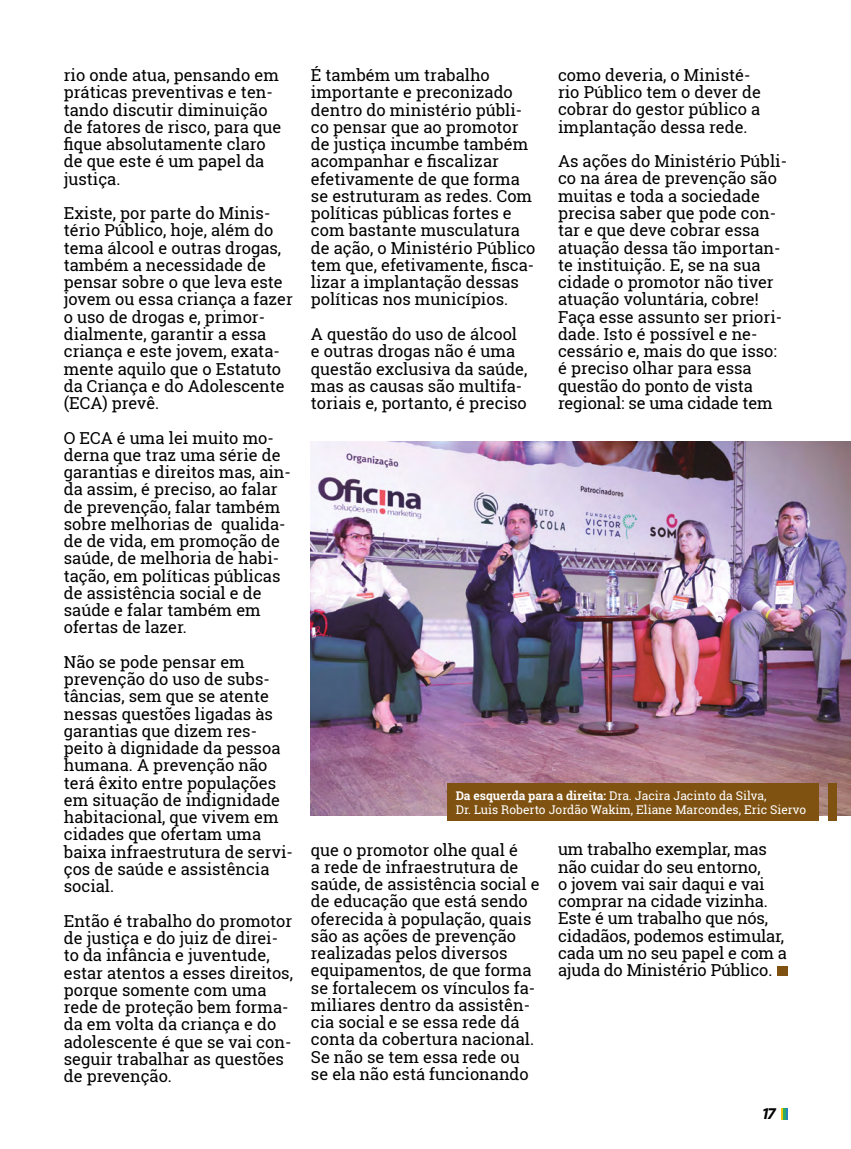
<style>
.page{position:relative;width:851px;height:1149px;background:#fff}
.page>*{position:absolute;margin:0;border:0;box-sizing:border-box;transform-origin:0 0}
.t1{font:16.5px/17.2px "Roboto Slab";color:#000}
.t2{font:italic 700 16.5px "Myriad Pro";color:#000}
.t3{font:12px/14.4px "Roboto Slab";color:#fff}
.s1{font-weight:700}
</style>
<div class="page">
<svg style="left:781px;top:1108px;width:6px;height:10px"></svg>
<img style="left:311px;top:441px;width:539px;height:374px">
<div style="left:777px;top:966px;width:10px;height:9px;background:#7f5212"></div>
<div style="left:447px;top:782px;width:372px;height:38px;background:#7f5212"></div>
<div style="left:828px;top:782px;width:8px;height:38px;background:#7f5212"></div>
<p class="t1" style="left:64px;top:66px;width:219px">rio onde atua, pensando em práticas preventivas e ten&shy;tando discutir diminuição de fatores de risco, para que fique absolutamente claro de que este é um papel da justiça.</p>
<p class="t1" style="left:64px;top:204px;width:230px">Existe, por parte do Minis&shy;tério Público, hoje, além do tema álcool e outras drogas, também a necessidade de pensar sobre o que leva este jovem ou essa criança a fazer o uso de drogas e, primor&shy;dialmente, garantir a essa criança e este jovem, exata&shy;mente aquilo que o Estatuto da Criança e do Adolescente (ECA) prevê.</p>
<p class="t1" style="left:64px;top:428px;width:228px">O ECA é uma lei muito mo&shy;derna que traz uma série de garantias e direitos mas, ain&shy;da assim, é preciso, ao falar de prevenção, falar também sobre melhorias de qualida&shy;de de vida, em promoção de saúde, de melhoria de habi&shy;tação, em políticas públicas de assistência social e de saúde e falar também em ofertas de lazer.</p>
<p class="t1" style="left:64px;top:653px;width:230px">Não se pode pensar em prevenção do uso de subs&shy;tâncias, sem que se atente nessas questões ligadas às garantias que dizem res&shy;peito à dignidade da pessoa humana. A prevenção não terá êxito entre populações em situação de indignidade habitacional, que vivem em cidades que ofertam uma baixa infraestrutura de servi&shy;ços de saúde e assistência social.</p>
<p class="t1" style="left:64px;top:911px;width:230px">Então é trabalho do promotor de justiça e do juiz de direi&shy;to da infância e juventude, estar atentos a esses direitos, porque somente com uma rede de proteção bem forma&shy;da em volta da criança e do adolescente é que se vai con&shy;seguir trabalhar as questões de prevenção.</p>
<p class="t1" style="left:311px;top:66px;width:226px">É também um trabalho importante e preconizado dentro do ministério públi&shy;co pensar que ao promotor de justiça incumbe também acompanhar e fiscalizar efetivamente de que forma se estruturam as redes. Com políticas públicas fortes e com bastante musculatura de ação, o Ministério Público tem que, efetivamente, fisca&shy;lizar a implantação dessas políticas nos municípios.</p>
<p class="t1" style="left:311px;top:325px;width:218px">A questão do uso de álcool e outras drogas não é uma questão exclusiva da saúde, mas as causas são multifa&shy;toriais e, portanto, é preciso</p>
<p class="t1" style="left:558px;top:66px;width:204px">como deveria, o Ministé&shy;rio Público tem o dever de cobrar do gestor público a implantação dessa rede.</p>
<p class="t1" style="left:558px;top:152px;width:230px">As ações do Ministério Públi&shy;co na área de prevenção são muitas e toda a sociedade precisa saber que pode con&shy;tar e que deve cobrar essa atuação dessa tão importan&shy;te instituição. E, se na sua cidade o promotor não tiver atuação voluntária, cobre!<br>Faça esse assunto ser priori&shy;dade. Isto é possível e ne&shy;cessário e, mais do que isso: é preciso olhar para essa questão do ponto de vista regional: se uma cidade tem</p>
<p class="t3" style="left:455px;top:788px;width:352px"><span class="s1">Da esquerda para a direita:</span> Dra. Jacira Jacinto da Silva,<br>Dr. Luis Roberto Jordão Wakim, Eliane Marcondes, Eric Siervo</p>
<p class="t1" style="left:311px;top:840px;width:230px">que o promotor olhe qual é<br>a rede de infraestrutura de saúde, de assistência social e de educação que está sendo oferecida à população, quais são as ações de prevenção realizadas pelos diversos equipamentos, de que forma se fortalecem os vínculos fa&shy;miliares dentro da assistên&shy;cia social e se essa rede dá conta da cobertura nacional.<br>Se não se tem essa rede ou se ela não está funcionando</p>
<p class="t1" style="left:558px;top:840px;width:230px">um trabalho exemplar, mas não cuidar do seu entorno,<br>o jovem vai sair daqui e vai comprar na cidade vizinha.<br>Este é um trabalho que nós, cidadãos, podemos estimular, cada um no seu papel e com a ajuda do Ministério Público.</p>
<p class="t2" style="left:761px;top:1102px;width:16px">17</p>
</div>
